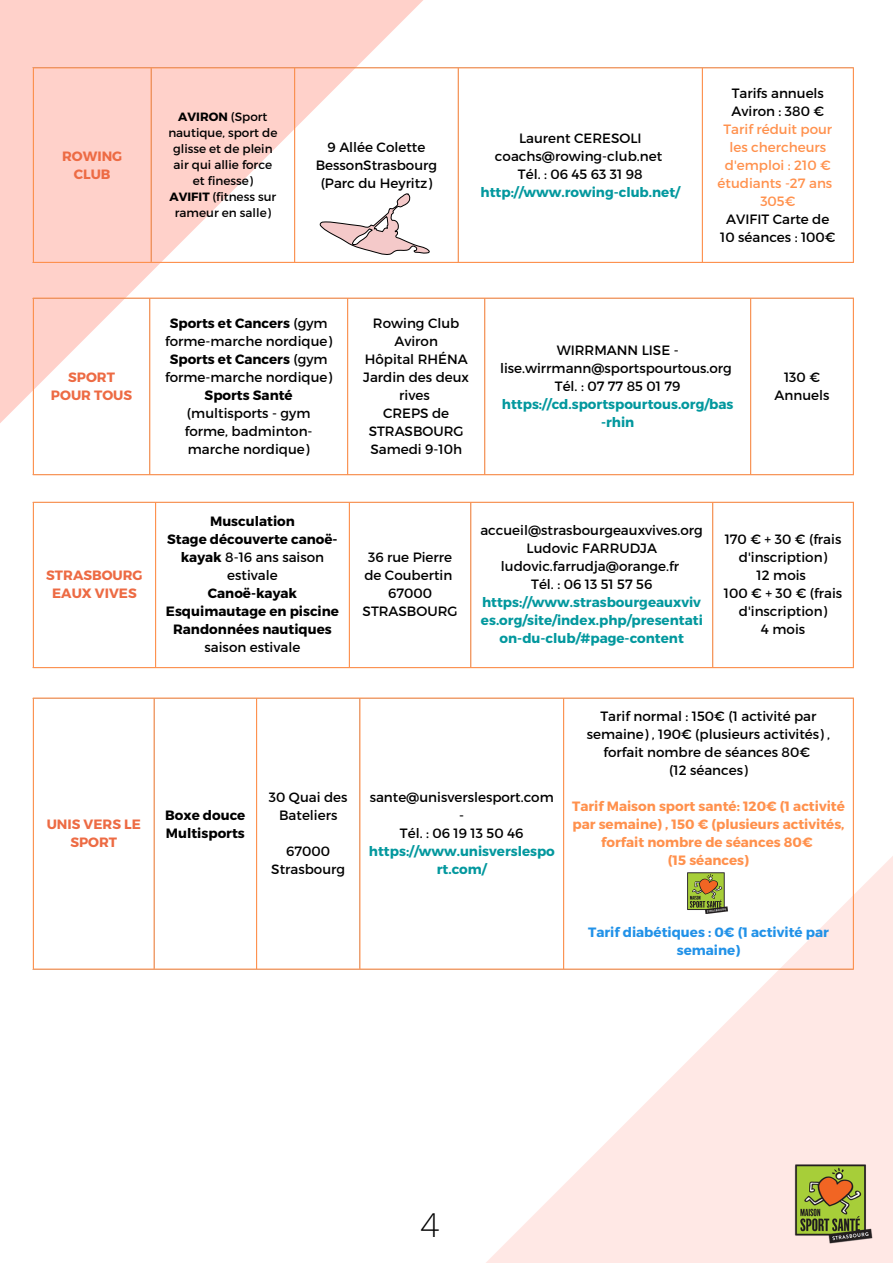
<style>
.page{position:relative;width:893px;height:1264px;background:#fff}
.page>*{position:absolute;margin:0;border:0;box-sizing:border-box;transform-origin:0 0}
.t1{font:300 33px "Open Sans";color:#000}
.t2{font:13.5px/18px "Montserrat";color:#000;text-align:center}
.t3{font:700 13.5px/18px "Montserrat";color:#03989e;text-align:center}
.t4{font:700 13.5px/18px "Montserrat";color:#000;text-align:center}
.t5{font:700 13.5px/18px "Montserrat";color:#ff914d;text-align:center}
.t6{font:13.5px/18px "Montserrat";color:#ff914d;text-align:center}
.t7{font:700 13.5px/18px "Montserrat";color:#ed6b44;text-align:center}
.t8{font:700 13.5px/18px "Montserrat";color:#2292e8;text-align:center}
.t9{font:12px/16px "Montserrat";color:#000;text-align:center}
.s1{font-weight:700}
.s2{font-weight:400}
</style>
<div class="page">
<svg style="left:0;top:0;width:456px;height:476px"></svg>
<svg style="left:430px;top:777px;width:462px;height:485px"></svg>
<hr style="left:33px;top:68px;width:1px;height:194px;background:#ff914d">
<hr style="left:150px;top:68px;width:2px;height:194px;background:#ff914d">
<hr style="left:294px;top:68px;width:1px;height:194px;background:#ff914d">
<hr style="left:457px;top:68px;width:2px;height:194px;background:#ff914d">
<hr style="left:701px;top:68px;width:2px;height:194px;background:#ff914d">
<hr style="left:852px;top:68px;width:1px;height:194px;background:#ff914d">
<hr style="left:33px;top:67px;width:820px;height:1px;background:#ff914d">
<hr style="left:33px;top:262px;width:820px;height:1px;background:#ff914d">
<hr style="left:33px;top:299px;width:1px;height:175px;background:#ff914d">
<hr style="left:149px;top:299px;width:1px;height:175px;background:#ff914d">
<hr style="left:347px;top:299px;width:1px;height:175px;background:#ff914d">
<hr style="left:484px;top:299px;width:1px;height:175px;background:#ff914d">
<hr style="left:750px;top:299px;width:1px;height:175px;background:#ff914d">
<hr style="left:852px;top:299px;width:1px;height:175px;background:#ff914d">
<hr style="left:33px;top:297px;width:820px;height:2px;background:#ff914d">
<hr style="left:33px;top:474px;width:820px;height:1px;background:#ff914d">
<hr style="left:33px;top:503px;width:1px;height:164px;background:#ff914d">
<hr style="left:155px;top:503px;width:1px;height:164px;background:#ff914d">
<hr style="left:349px;top:503px;width:1px;height:164px;background:#ff914d">
<hr style="left:470px;top:503px;width:1px;height:164px;background:#ff914d">
<hr style="left:712px;top:503px;width:1px;height:164px;background:#ff914d">
<hr style="left:852px;top:503px;width:1px;height:164px;background:#ff914d">
<hr style="left:33px;top:501px;width:820px;height:2px;background:#ff914d">
<hr style="left:33px;top:667px;width:820px;height:1px;background:#ff914d">
<hr style="left:33px;top:698px;width:1px;height:270px;background:#ff914d">
<hr style="left:153px;top:698px;width:2px;height:270px;background:#ff914d">
<hr style="left:256px;top:698px;width:1px;height:270px;background:#ff914d">
<hr style="left:359px;top:698px;width:1px;height:270px;background:#ff914d">
<hr style="left:563px;top:698px;width:1px;height:270px;background:#ff914d">
<hr style="left:852px;top:698px;width:1px;height:270px;background:#ff914d">
<hr style="left:33px;top:697px;width:820px;height:1px;background:#ff914d">
<hr style="left:33px;top:968px;width:820px;height:1px;background:#ff914d">
<img style="left:686px;top:872px;width:42px;height:41px">
<img style="left:793px;top:1162px;width:80px;height:82px">
<svg style="left:320px;top:193px;width:110px;height:62px"></svg>
<p class="t7" style="left:62px;top:146px;width:62px">ROWING<br>CLUB</p>
<p class="t9" style="left:168px;top:108px;width:111px"><span class="s1">AVIRON</span> (Sport nautique, sport de glisse et de plein air qui allie force et finesse)<br><span class="s1">AVIFIT</span> (fitness sur rameur en salle)</p>
<p class="t2" style="left:316px;top:137px;width:123px">9 Allée Colette<br>BessonStrasbourg (Parc du Heyritz)</p>
<p class="t2" style="left:495px;top:128px;width:169px">Laurent CERESOLI coachs@rowing-club.net<br>Tél. : 06 45 63 31 98</p>
<p class="t3" style="left:480px;top:182px;width:201px">http://www.rowing-club.net/</p>
<p class="t2" style="left:731px;top:83px;width:94px;text-align:left">Tarifs annuels<br>Aviron : 380 €</p>
<p class="t6" style="left:717px;top:119px;width:116px">Tarif réduit pour les chercheurs d'emploi : 210 € étudiants -27 ans<br>305€</p>
<p class="t2" style="left:720px;top:209px;width:117px">AVIFIT Carte de<br>10 séances : 100€</p>
<p class="t7" style="left:51px;top:367px;width:83px">SPORT<br>POUR TOUS</p>
<p class="t2" style="left:165px;top:313px;width:168px"><span class="s1">Sports et Cancers</span> (gym forme-marche nordique)<br><span class="s1">Sports et Cancers</span> (gym forme-marche nordique)</p>
<p class="t4" style="left:205px;top:385px;width:90px">Sports Santé</p>
<p class="t2" style="left:185px;top:403px;width:129px;text-align:left">(multisports - gym forme, badminton&shy;marche nordique)</p>
<p class="t7" style="left:46px;top:566px;width:98px">STRASBOURG<br>EAUX VIVES</p>
<p class="t4" style="left:167px;top:512px;width:172px">Musculation<br>Stage découverte canoë&shy;kayak <span class="s2">8-16 ans saison estivale</span></p>
<p class="t4" style="left:166px;top:584px;width:175px">Canoë-kayak<br>Esquimautage en piscine<br>Randonnées nautiques</p>
<p class="t2" style="left:204px;top:638px;width:97px">saison estivale</p>
<p class="t2" style="left:363px;top:313px;width:107px">Rowing Club<br>Aviron<br>Hôpital RHÉNA<br>Jardin des deux rives<br>CREPS de<br>STRASBOURG<br>Samedi 9-10h</p>
<p class="t2" style="left:500px;top:340px;width:233px">WIRRMANN LISE - lise.wirrmann@sportspourtous.org<br>Tél. : 07 77 85 01 79</p>
<p class="t3" style="left:502px;top:394px;width:233px">https://cd.sportspourtous.org/bas -rhin</p>
<p class="t2" style="left:774px;top:367px;width:56px">130 €<br>Annuels</p>
<p class="t2" style="left:362px;top:548px;width:96px">36 rue Pierre de Coubertin<br>67000<br>STRASBOURG</p>
<p class="t2" style="left:480px;top:521px;width:224px">accueil@strasbourgeauxvives.org<br>Ludovic FARRUDJA ludovic.farrudja@orange.fr<br>Tél. : 06 13 51 57 56</p>
<p class="t3" style="left:481px;top:593px;width:223px">https://www.strasbourgeauxviv es.org/site/index.php/presentati on-du-club/#page-content</p>
<p class="t2" style="left:723px;top:530px;width:120px">170 € + 30 € (frais d'inscription)<br>12 mois<br>100 € + 30 € (frais d'inscription)<br>4 mois</p>
<p class="t7" style="left:47px;top:814px;width:96px">UNIS VERS LE<br>SPORT</p>
<p class="t4" style="left:165px;top:805px;width:82px;text-align:left">Boxe douce<br>Multisports</p>
<p class="t2" style="left:269px;top:787px;width:80px">30 Quai des<br>Bateliers</p>
<p class="t2" style="left:271px;top:841px;width:75px">67000<br>Strasbourg</p>
<p class="t2" style="left:369px;top:787px;width:186px">sante@unisverslesport.com -<br>Tél. : 06 19 13 50 46</p>
<p class="t3" style="left:369px;top:841px;width:187px">https://www.unisverslespo rt.com/</p>
<p class="t2" style="left:586px;top:706px;width:245px">Tarif normal : 150€ (1 activité par semaine) , 190€ (plusieurs activités) , forfait nombre de séances 80€<br>(12 séances)</p>
<p class="t5" style="left:572px;top:796px;width:274px">Tarif Maison sport santé: 120€ (1 activité par semaine) , 150 € (plusieurs activités, forfait nombre de séances 80€<br>(15 séances)</p>
<p class="t8" style="left:588px;top:922px;width:242px">Tarif diabétiques : 0€ (1 activité par semaine)</p>
<h1 class="t1" style="left:420px;top:1201px;width:20px">4</h1>
</div>
